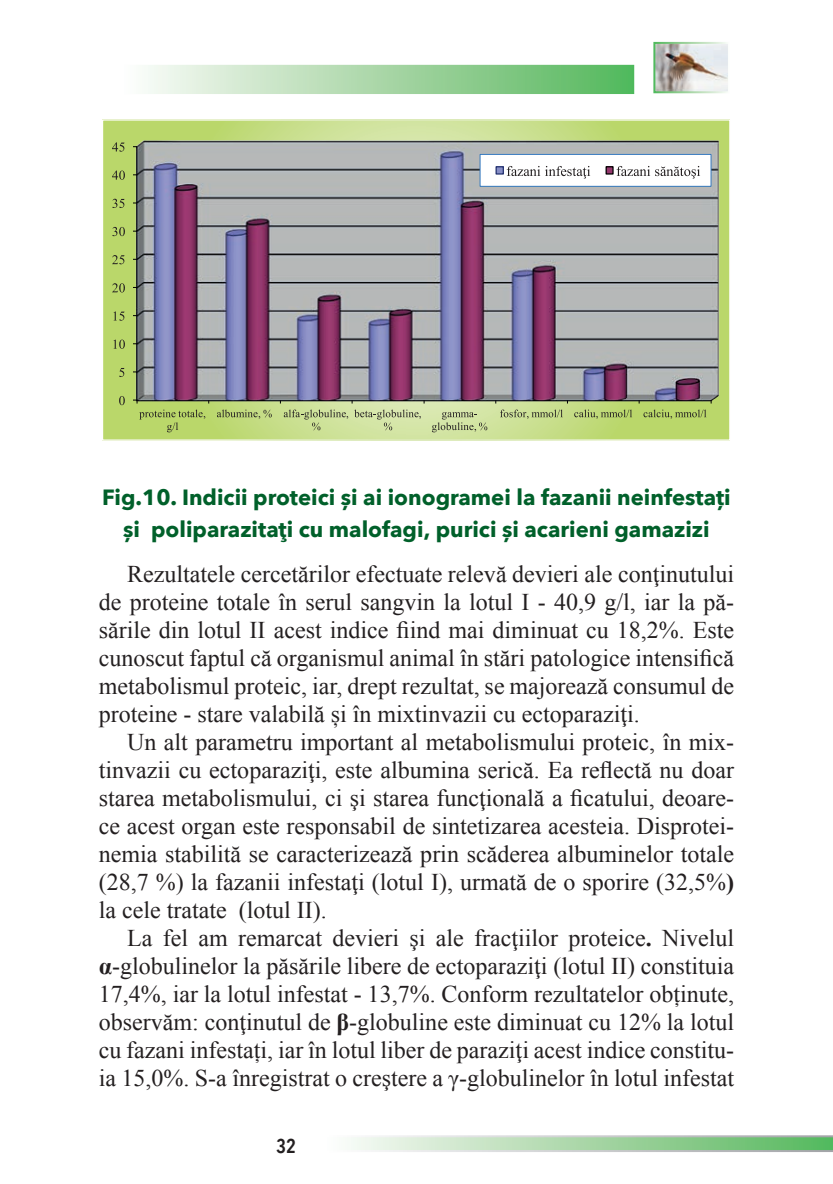
<style>
.page{position:relative;width:833px;height:1184px;background:#fff}
.page>*{position:absolute;margin:0;border:0;box-sizing:border-box;transform-origin:0 0}
.t1{font:24px/28px "Times New Roman";color:#231f20;text-align:justify}
.t2{font:700 22px/31.6px "Avenir Next";color:#00602a;text-align:center}
.t3{font:600 20px "Avenir Next Condensed";color:#231f20}
.s1{font-weight:700}
</style>
<div class="page">
<div style="left:121px;top:66px;width:512px;height:27px;background:linear-gradient(to right,#fefbfa,#55b65a)"></div>
<div style="left:120px;top:65px;width:514px;height:29px;border:2px solid #fff"></div>
<svg style="left:351px;top:1135px;width:481px;height:17px;background:#b0d5b1"></svg>
<img style="left:656px;top:45px;width:70px;height:45px">
<div style="left:653px;top:42px;width:76px;height:51px;border:2px solid #fff"></div>
<svg style="left:104px;top:121px;width:624px;height:318px;background:#c1da7b"></svg>
<img style="left:134px;top:137px;width:588px;height:266px">
<svg style="left:133px;top:400px;width:5px;height:3px"></svg>
<div style="left:480px;top:154px;width:230px;height:32px;background:#fff"></div>
<div style="left:480px;top:154px;width:231px;height:32px;border:1px solid #3579be"></div>
<div style="left:496px;top:167px;width:7px;height:7px;background:#878ec6"></div>
<div style="left:495px;top:166px;width:9px;height:9px;border:1px solid #24326f"></div>
<div style="left:606px;top:167px;width:7px;height:7px;background:#94376c"></div>
<div style="left:605px;top:166px;width:8px;height:9px;border:1px solid #000001"></div>
<svg style="left:119px;top:396px;width:6px;height:9px"></svg>
<svg style="left:119px;top:368px;width:5px;height:9px"></svg>
<svg style="left:113px;top:340px;width:12px;height:9px"></svg>
<svg style="left:113px;top:311px;width:11px;height:10px"></svg>
<svg style="left:112px;top:283px;width:13px;height:9px"></svg>
<svg style="left:112px;top:255px;width:12px;height:9px"></svg>
<svg style="left:112px;top:227px;width:13px;height:9px"></svg>
<svg style="left:112px;top:199px;width:12px;height:9px"></svg>
<svg style="left:112px;top:171px;width:13px;height:9px"></svg>
<svg style="left:112px;top:142px;width:12px;height:10px"></svg>
<svg style="left:139px;top:410px;width:66px;height:22px"></svg>
<svg style="left:217px;top:410px;width:55px;height:9px"></svg>
<svg style="left:284px;top:410px;width:64px;height:20px"></svg>
<svg style="left:354px;top:410px;width:67px;height:20px"></svg>
<svg style="left:432px;top:412px;width:55px;height:20px"></svg>
<svg style="left:500px;top:410px;width:62px;height:9px"></svg>
<svg style="left:574px;top:410px;width:58px;height:9px"></svg>
<svg style="left:643px;top:410px;width:63px;height:9px"></svg>
<svg style="left:506px;top:166px;width:84px;height:13px"></svg>
<svg style="left:616px;top:166px;width:84px;height:13px"></svg>
<p class="t2" style="left:102px;top:481px;width:629px">Fig.10. Indicii proteici şi ai ionogramei la fazanii neinfestați și poliparazitaţi cu malofagi, purici și acarieni gamazizi</p>
<p class="t1" style="left:99px;top:559px;width:636px;text-indent:28px">Rezultatele cercetărilor efectuate relevă devieri ale conţinutului de proteine totale în serul sangvin la lotul I - 40,9 g/l, iar la pă&shy;sările din lotul II acest indice fiind mai diminuat cu 18,2%. Este cunoscut faptul că organismul animal în stări patologice intensifică metabolismul proteic, iar, drept rezultat, se majorează consumul de proteine - stare valabilă și în mixtinvazii cu ectoparaziţi.</p>
<p class="t1" style="left:99px;top:727px;width:636px;text-indent:28px">Un alt parametru important al metabolismului proteic, în mix&shy;tinvazii cu ectoparaziţi, este albumina serică. Ea reflectă nu doar starea metabolismului, ci şi starea funcţională a ficatului, deoare&shy;ce acest organ este responsabil de sintetizarea acesteia. Disprotei&shy;nemia stabilită se caracterizează prin scăderea albuminelor totale (28,7 %) la fazanii infestaţi (lotul I), urmată de o sporire (32,5%<span class="s1">) </span>la cele tratate (lotul II).</p>
<p class="t1" style="left:99px;top:923px;width:636px;text-indent:28px">La fel am remarcat devieri şi ale fracţiilor proteice<span class="s1">.</span> Nivelul <span class="s1">α</span>-globulinelor la păsările libere de ectoparaziţi (lotul II) constituia 17,4%, iar la lotul infestat - 13,7%. Conform rezultatelor obținute, observăm: conţinutul de <span class="s1">β</span>-globuline este diminuat cu 12% la lotul cu fazani infestați, iar în lotul liber de paraziţi acest indice constitu&shy;ia 15,0%. S-a înregistrat o creştere a γ-globulinelor în lotul infestat</p>
<p class="t3" style="left:276px;top:1129px;width:21px">32</p>
</div>
